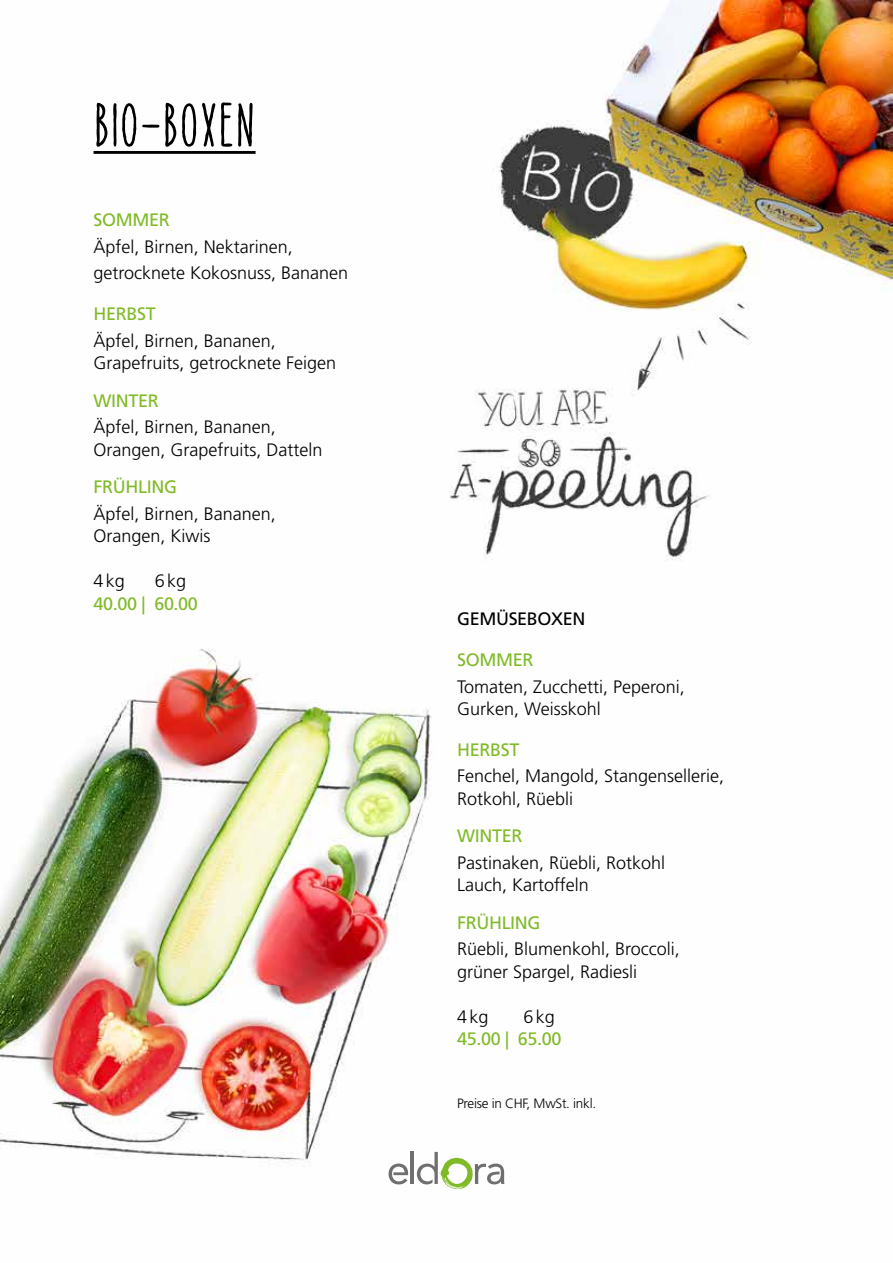
<style>
.page{position:relative;width:893px;height:1263px;background:#fff}
.page>*{position:absolute;margin:0;border:0;box-sizing:border-box;transform-origin:0 0}
.t1{font:700 57px "Catalina Anacapa Sans";color:#000}
.t2{font:300 18px/22.5px "Frutiger LT Pro";color:#000}
.t3{font:18px "Frutiger LT Pro";letter-spacing:-.02em;color:#80ba27}
.t4{font:18px "Frutiger LT Pro";letter-spacing:-.02em;color:#000}
.t5{font:300 13.5px "Frutiger LT Pro";letter-spacing:-.02em;color:#000}
</style>
<div class="page">
<img style="left:0;top:0;width:893px;height:1190px">
<hr style="left:411px;top:1152px;width:3px;height:32px;background:#706f6f">
<svg style="left:389px;top:1163px;width:19px;height:21px"></svg>
<svg style="left:417px;top:1152px;width:87px;height:37px"></svg>
<hr style="left:94px;top:151px;width:162px;height:3px;background:#000">
<h1 class="t1" style="left:94px;top:91px;width:163px">BIO-BOXEN</h1>
<p class="t3" style="left:94px;top:209px;width:78px">SOMMER</p>
<p class="t2" style="left:94px;top:233px;width:256px;line-height:26.7px">Äpfel, Birnen, Nektarinen, getrocknete Kokosnuss, Bananen</p>
<p class="t3" style="left:94px;top:303px;width:64px">HERBST</p>
<p class="t2" style="left:94px;top:329px;width:244px">Äpfel, Birnen, Bananen,<br>Grapefruits, getrocknete Feigen</p>
<p class="t3" style="left:94px;top:390px;width:67px">WINTER</p>
<p class="t2" style="left:94px;top:416px;width:231px">Äpfel, Birnen, Bananen,<br>Orangen, Grapefruits, Datteln</p>
<p class="t3" style="left:94px;top:476px;width:85px">FRÜHLING</p>
<p class="t2" style="left:94px;top:502px;width:184px">Äpfel, Birnen, Bananen,<br>Orangen, Kiwis</p>
<p class="t2" style="left:94px;top:570px;width:33px">4kg</p>
<p class="t2" style="left:155px;top:570px;width:33px">6kg</p>
<p class="t3" style="left:94px;top:593px;width:106px">40.00 | 60.00</p>
<p class="t4" style="left:457px;top:608px;width:130px">GEMÜSEBOXEN</p>
<p class="t3" style="left:457px;top:649px;width:78px">SOMMER</p>
<p class="t2" style="left:457px;top:675px;width:229px">Tomaten, Zucchetti, Peperoni,<br>Gurken, Weisskohl</p>
<p class="t3" style="left:457px;top:739px;width:64px">HERBST</p>
<p class="t2" style="left:457px;top:765px;width:269px">Fenchel, Mangold, Stangensellerie,<br>Rotkohl, Rüebli</p>
<p class="t3" style="left:457px;top:825px;width:67px">WINTER</p>
<p class="t2" style="left:457px;top:851px;width:210px">Pastinaken, Rüebli, Rotkohl<br>Lauch, Kartoffeln</p>
<p class="t3" style="left:457px;top:912px;width:85px">FRÜHLING</p>
<p class="t2" style="left:457px;top:938px;width:224px">Rüebli, Blumenkohl, Broccoli, grüner Spargel, Radiesli</p>
<p class="t2" style="left:457px;top:1006px;width:33px">4kg</p>
<p class="t2" style="left:523px;top:1006px;width:33px">6kg</p>
<p class="t3" style="left:457px;top:1029px;width:106px">45.00 | 65.00</p>
<p class="t5" style="left:457px;top:1095px;width:141px">Preise in CHF, MwSt. inkl.</p>
</div>
